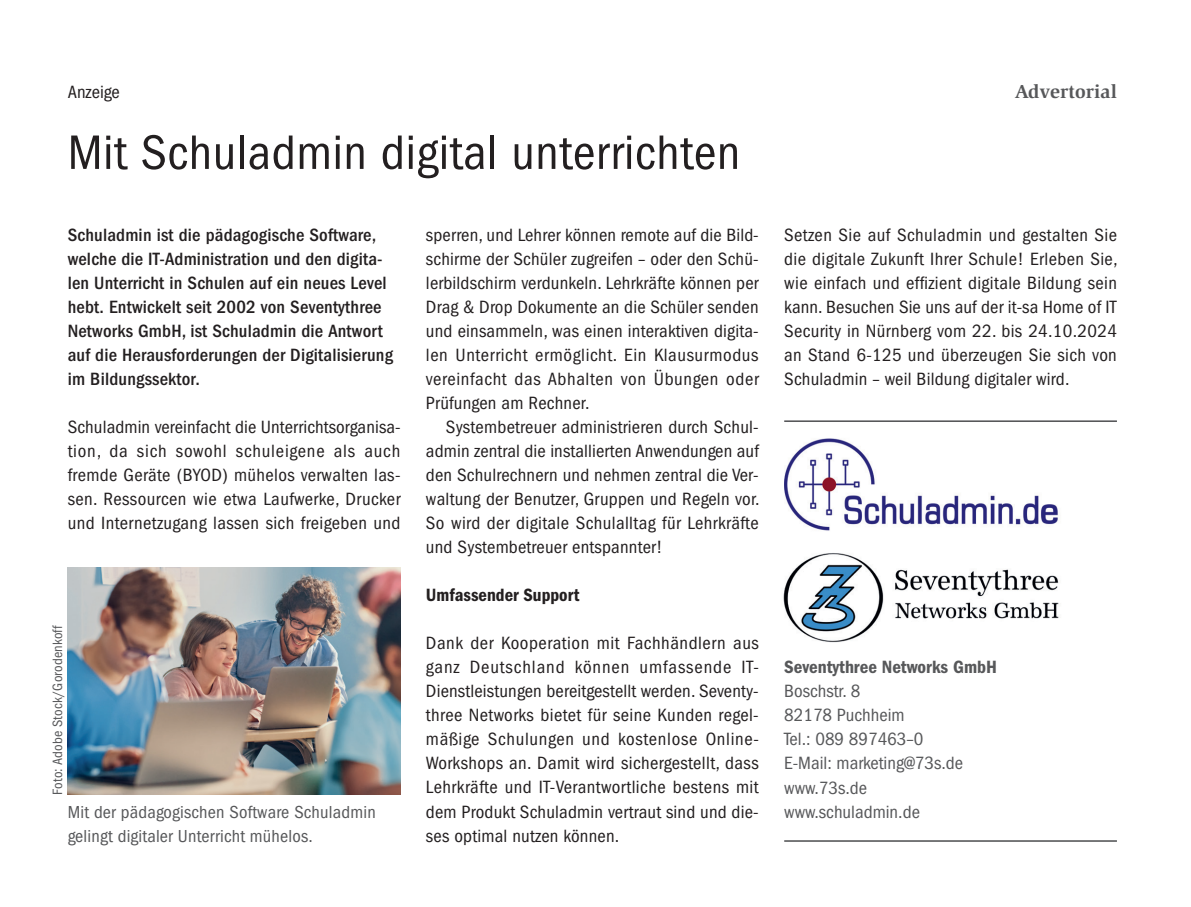
<style>
.page{position:relative;width:1191px;height:907px;background:#fff}
.page>*{position:absolute;margin:0;border:0;box-sizing:border-box;transform-origin:0 0}
.t1{font:condensed 50px "ITC Franklin Gothic Std";letter-spacing:.01em;color:#231f20}
.t2{font:700 19.4px "Slimbach Std";color:#57585a}
.t3{font:condensed 18.4px/24px "ITC Franklin Gothic Std";letter-spacing:.01em;color:#231f20;text-align:justify}
.t4{font:500 condensed 18.4px/24px "ITC Franklin Gothic Std";letter-spacing:.01em;color:#231f20}
.t5{font:condensed 18.4px/24px "ITC Franklin Gothic Std";color:#57585a}
.t6{font:18.4px "ITC Franklin Gothic Std Dm Cd";color:#57585a}
.t7{font:18.4px "ITC Franklin Gothic Std Dm Cd";color:#231f20}
.t8{font:condensed 18px/24px "ITC Franklin Gothic Std";letter-spacing:.01em;color:#57585a}
.t9{font:condensed 14px "ITC Franklin Gothic Std";letter-spacing:.01em;color:#57585a}
</style>
<div class="page">
<hr style="left:784px;top:420px;width:333px;height:2px;background:#57585a">
<hr style="left:784px;top:839px;width:333px;height:2px;background:#57585a">
<img style="left:68px;top:567px;width:332px;height:227px">
<img style="left:783px;top:553px;width:276px;height:89px">
<img style="left:784px;top:438px;width:274px;height:93px">
<p class="t3" style="left:68px;top:80px;width:53px">Anzeige</p>
<p class="t2" style="left:1014px;top:80px;width:104px">Advertorial</p>
<h1 class="t1" style="left:68px;top:124px;width:674px">Mit Schuladmin digital unterrichten</h1>
<p class="t4" style="left:68px;top:223px;width:327px">Schuladmin ist die pädagogische Software, welche die IT-Administration und den digita&shy;len Unterricht in Schulen auf ein neues Level hebt. Entwickelt seit 2002 von Seventythree Networks GmbH, ist Schuladmin die Antwort auf die Herausforderungen der Digitalisierung im Bildungssektor.</p>
<p class="t3" style="left:68px;top:415px;width:334px">Schuladmin vereinfacht die Unterrichtsorganisa&shy;tion, da sich sowohl schuleigene als auch fremde Geräte (BYOD) mühelos verwalten las&shy;sen. Ressourcen wie etwa Laufwerke, Drucker und Internetzugang lassen sich freigeben und</p>
<p class="t9" style="left:50px;top:794px;width:171px;rotate:-90deg">Foto: Adobe Stock/Gorodenkoff</p>
<p class="t8" style="left:68px;top:799px;width:309px">Mit der pädagogischen Software Schuladmin gelingt digitaler Unterricht mühelos.</p>
<p class="t3" style="left:426px;top:223px;width:334px">sperren, und Lehrer können remote auf die Bild&shy;schirme der Schüler zugreifen – oder den Schü&shy;lerbildschirm verdunkeln. Lehrkräfte können per Drag &amp; Drop Dokumente an die Schüler senden und einsammeln, was einen interaktiven digita&shy;len Unterricht ermöglicht. Ein Klausurmodus vereinfacht das Abhalten von Übungen oder Prüfungen am Rechner.</p>
<p class="t3" style="left:426px;top:415px;width:335px;text-indent:20px">Systembetreuer administrieren durch Schul&shy;admin zentral die installierten Anwendungen auf den Schulrechnern und nehmen zentral die Ver&shy;waltung der Benutzer, Gruppen und Regeln vor.<br>So wird der digitale Schulalltag für Lehrkräfte und Systembetreuer entspannter!</p>
<p class="t7" style="left:426px;top:584px;width:155px">Umfassender Support</p>
<p class="t3" style="left:426px;top:631px;width:334px">Dank der Kooperation mit Fachhändlern aus ganz Deutschland können umfassende IT-Dienstleistungen bereitgestellt werden. Seventy&shy;three Networks bietet für seine Kunden regel&shy;mäßige Schulungen und kostenlose Online-Workshops an. Damit wird sichergestellt, dass Lehrkräfte und IT-Verantwortliche bestens mit dem Produkt Schuladmin vertraut sind und die&shy;ses optimal nutzen können.</p>
<p class="t3" style="left:784px;top:223px;width:335px">Setzen Sie auf Schuladmin und gestalten Sie die digitale Zukunft Ihrer Schule! Erleben Sie, wie einfach und effizient digitale Bildung sein kann. Besuchen Sie uns auf der it-sa Home of IT Security in Nürnberg vom 22. bis 24.10.2024 an Stand 6-125 und überzeugen Sie sich von Schuladmin – weil Bildung digitaler wird.</p>
<p class="t6" style="left:784px;top:656px;width:214px">Seventythree Networks GmbH</p>
<p class="t5" style="left:784px;top:679px;width:180px">Boschstr. 8<br>82178 Puchheim<br>Tel.: 089 897463–0<br>E-Mail: marketing@73s.de www.73s.de www.schuladmin.de</p>
</div>
